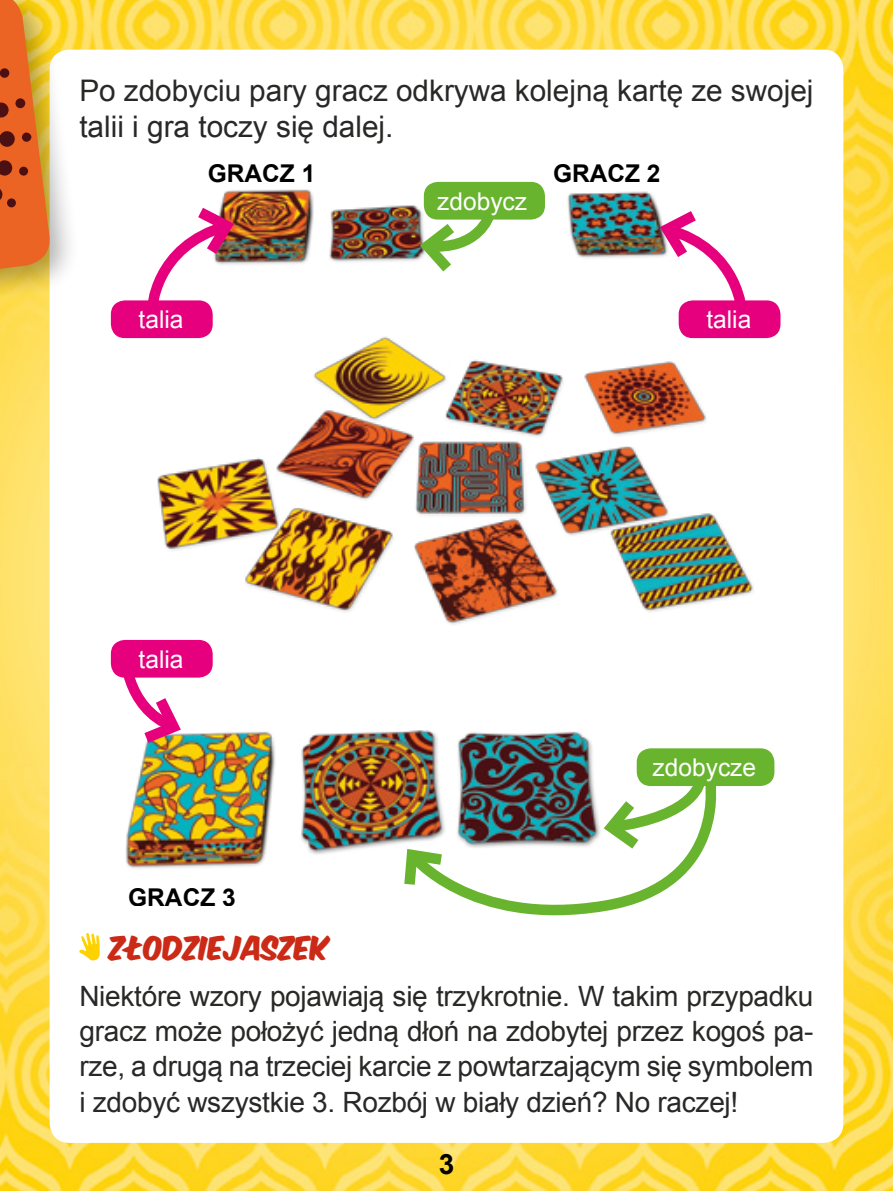
<style>
.page{position:relative;width:893px;height:1191px;background:#fff}
.page>*{position:absolute;margin:0;border:0;box-sizing:border-box;transform-origin:0 0}
.t1{font:29.75px/35.7px "Arial";color:#282827}
.t2{font:28px/35.4px "Arial";letter-spacing:-.01em;color:#282827;text-align:justify}
.t3{font:28px "Komika Title Axis";color:#cb2a17}
.t4{font:700 28px "Arial";color:#000}
.t5{font:24.5px "Arial";color:#fff}
.t6{font:700 24.5px "Arial";color:#000}
</style>
<div class="page">
<img style="left:0;top:0;width:893px;height:1191px">
<div style="left:50px;top:50px;width:793px;height:1092px;background:#fff;border-radius:20px"></div>
<svg style="left:79px;top:933px;width:21px;height:27px"></svg>
<div style="left:0;top:0;width:81px;height:323px;background:#000;opacity:.3"></div>
<svg style="left:0;top:0;width:53px;height:269px;background:#e08031"></svg>
<div style="left:15px;top:98px;width:11px;height:10px;background:#4c1012;border-radius:50%"></div>
<div style="left:0;top:68px;width:10px;height:10px;background:#4c1012;border-radius:50%"></div>
<div style="left:22px;top:132px;width:10px;height:10px;background:#4c1012;border-radius:50%"></div>
<div style="left:19px;top:166px;width:9px;height:10px;background:#4c1012;border-radius:50%"></div>
<div style="left:7px;top:198px;width:9px;height:10px;background:#4c1012;border-radius:50%"></div>
<img style="left:110px;top:181px;width:671px;height:688px">
<svg style="left:142px;top:198px;width:100px;height:123px"></svg>
<div style="left:111px;top:300px;width:102px;height:38px;background:#e6007d;border-radius:14px"></div>
<svg style="left:114px;top:639px;width:74px;height:112px"></svg>
<div style="left:111px;top:640px;width:102px;height:37px;background:#e6007d;border-radius:14px"></div>
<svg style="left:652px;top:202px;width:100px;height:122px"></svg>
<div style="left:679px;top:300px;width:101px;height:38px;background:#e6007d;border-radius:14px"></div>
<div style="left:424px;top:182px;width:121px;height:37px;background:#69b42e;border-radius:14px"></div>
<svg style="left:412px;top:205px;width:88px;height:78px"></svg>
<svg style="left:401px;top:766px;width:329px;height:150px"></svg>
<svg style="left:398px;top:843px;width:55px;height:52px"></svg>
<div style="left:637px;top:748px;width:137px;height:38px;background:#69b42e;border-radius:14px"></div>
<p class="t1" style="left:79px;top:73px;width:736px">Po zdobyciu pary gracz odkrywa kolejną kartę ze swojej talii i gra toczy się dalej.</p>
<p class="t6" style="left:208px;top:157px;width:109px">GRACZ 1</p>
<p class="t6" style="left:553px;top:157px;width:109px">GRACZ 2</p>
<p class="t5" style="left:139px;top:303px;width:46px">talia</p>
<p class="t5" style="left:139px;top:643px;width:46px">talia</p>
<p class="t6" style="left:128px;top:881px;width:109px">GRACZ 3</p>
<p class="t5" style="left:437px;top:185px;width:91px">zdobycz</p>
<p class="t5" style="left:706px;top:303px;width:46px">talia</p>
<p class="t5" style="left:653px;top:751px;width:105px">zdobycze</p>
<p class="t3" style="left:110px;top:934px;width:221px">ZŁODZIEJASZEK</p>
<p class="t2" style="left:79px;top:978px;width:736px">Niektóre wzory pojawiają się trzykrotnie. W takim przypadku gracz może położyć jedną dłoń na zdobytej przez kogoś pa&shy;rze, a drugą na trzeciej karcie z powtarzającym się symbolem i zdobyć wszystkie 3. Rozbój w biały dzień? No raczej!</p>
<p class="t4" style="left:439px;top:1145px;width:17px">3</p>
</div>
